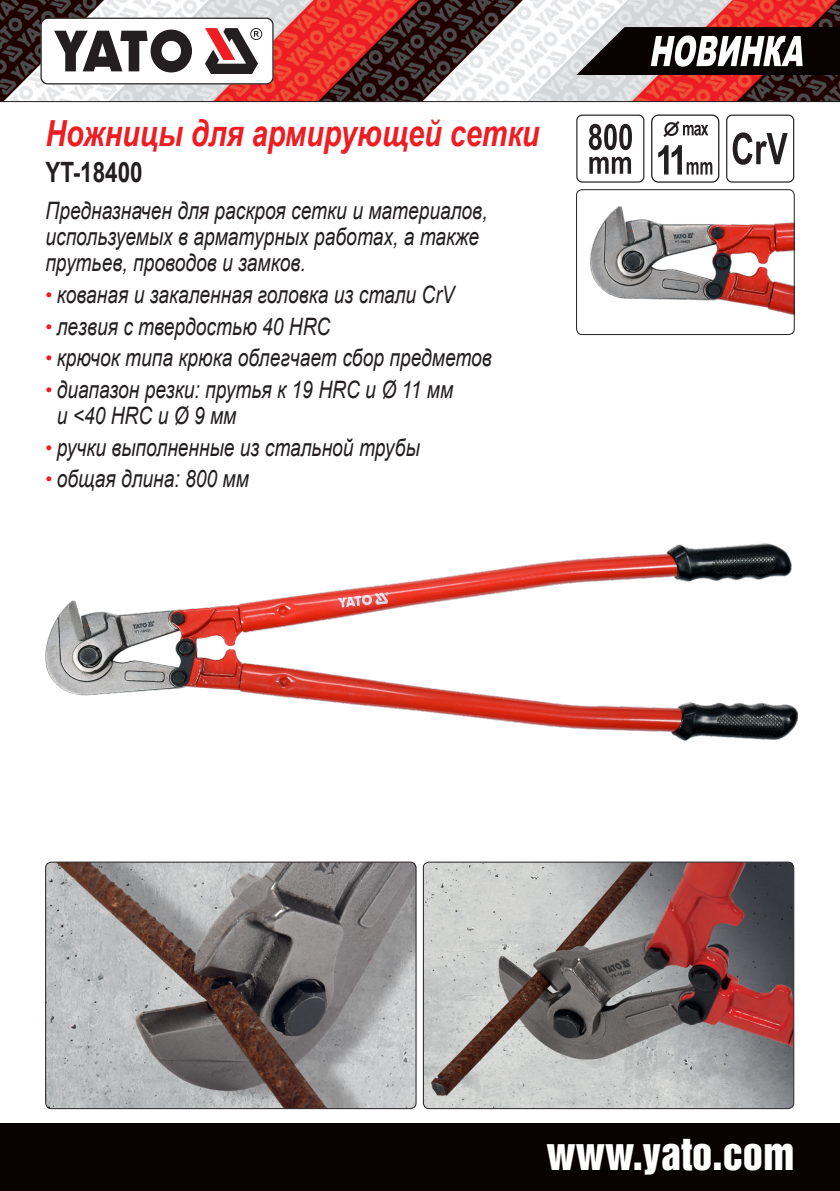
<style>
.page{position:relative;width:840px;height:1191px;background:#fff}
.page>*{position:absolute;margin:0;border:0;box-sizing:border-box;transform-origin:0 0}
.t1{font:40.4px "Switzerland Inserat";color:#fff}
.Nazwa_03{font:italic 700 36px "Arial";color:#ee1d23;scale:.8 1}
.Nr_art_03{font:700 28px "Arial";color:#231f20;scale:.8 1}
.Opis_03{font:italic 24px/26px "Arial";color:#231f20;scale:.8 1}
.s1{font-style:normal;font-size:20px;color:#ee1d23}
</style>
<div class="page">
<div style="left:0;top:1123px;width:839px;height:68px;background:#080302"></div>
<svg style="left:0;top:0;width:839px;height:102px"></svg>
<svg style="left:40px;top:18px;width:233px;height:66px"></svg>
<svg style="left:576px;top:27px;width:263px;height:48px"></svg>
<div style="left:651px;top:115px;width:68px;height:68px;border:1px solid #000001;border-radius:7px"></div>
<svg style="left:663px;top:121px;width:45px;height:16px"></svg>
<svg style="left:658px;top:145px;width:54px;height:29px"></svg>
<div style="left:576px;top:115px;width:68px;height:68px;border:1px solid #231f20;border-radius:5px"></div>
<svg style="left:589px;top:157px;width:41px;height:17px"></svg>
<svg style="left:588px;top:124px;width:43px;height:26px"></svg>
<div style="left:725px;top:115px;width:68px;height:68px;border:1px solid #231f20;border-radius:5px"></div>
<svg style="left:732px;top:132px;width:55px;height:33px"></svg>
<img style="left:45px;top:543px;width:752px;height:197px">
<img style="left:590px;top:207px;width:202px;height:108px">
<div style="left:576px;top:189px;width:218px;height:146px;border:1px solid #231f20;border-radius:6px"></div>
<img style="left:46px;top:862px;width:370px;height:246px">
<div style="left:45px;top:862px;width:371px;height:246px;border:1px solid #231f20;border-radius:6px"></div>
<img style="left:423px;top:862px;width:370px;height:246px">
<div style="left:423px;top:862px;width:370px;height:246px;border:1px solid #231f20;border-radius:6px"></div>
<p class="Nazwa_03" style="left:45px;top:110px;width:619px">Ножницы для армирующей сетки</p>
<p class="Nr_art_03" style="left:45px;top:153px;width:123px">YT-18400</p>
<p class="Opis_03" style="left:45px;top:198px;width:554px">Предназначен для раскроя сетки и материалов, используемых в арматурных работах, а также прутьев, проводов и замков.</p>
<p class="Opis_03" style="left:45px;top:282px;width:512px"><span class="s1">•</span> кованая и закаленная головка из стали CrV</p>
<p class="Opis_03" style="left:45px;top:314px;width:357px"><span class="s1">•</span> лезвия с твердостью 40 HRC</p>
<p class="Opis_03" style="left:45px;top:345px;width:559px"><span class="s1">•</span> крючок типа крюка облегчает сбор предметов</p>
<p class="Opis_03" style="left:57px;top:377px;width:497px;text-indent:-11px"><span class="s1">•</span> диапазон резки: прутья к 19 HRC и Ø 11 мм и &lt;40 HRC и Ø 9 мм</p>
<p class="Opis_03" style="left:45px;top:435px;width:469px"><span class="s1">•</span> ручки выполненные из стальной трубы</p>
<p class="Opis_03" style="left:45px;top:466px;width:256px"><span class="s1">•</span> общая длина: 800 мм</p>
<h1 class="t1" style="left:546px;top:1129px;width:249px">WWW.YATO.COM</h1>
</div>
